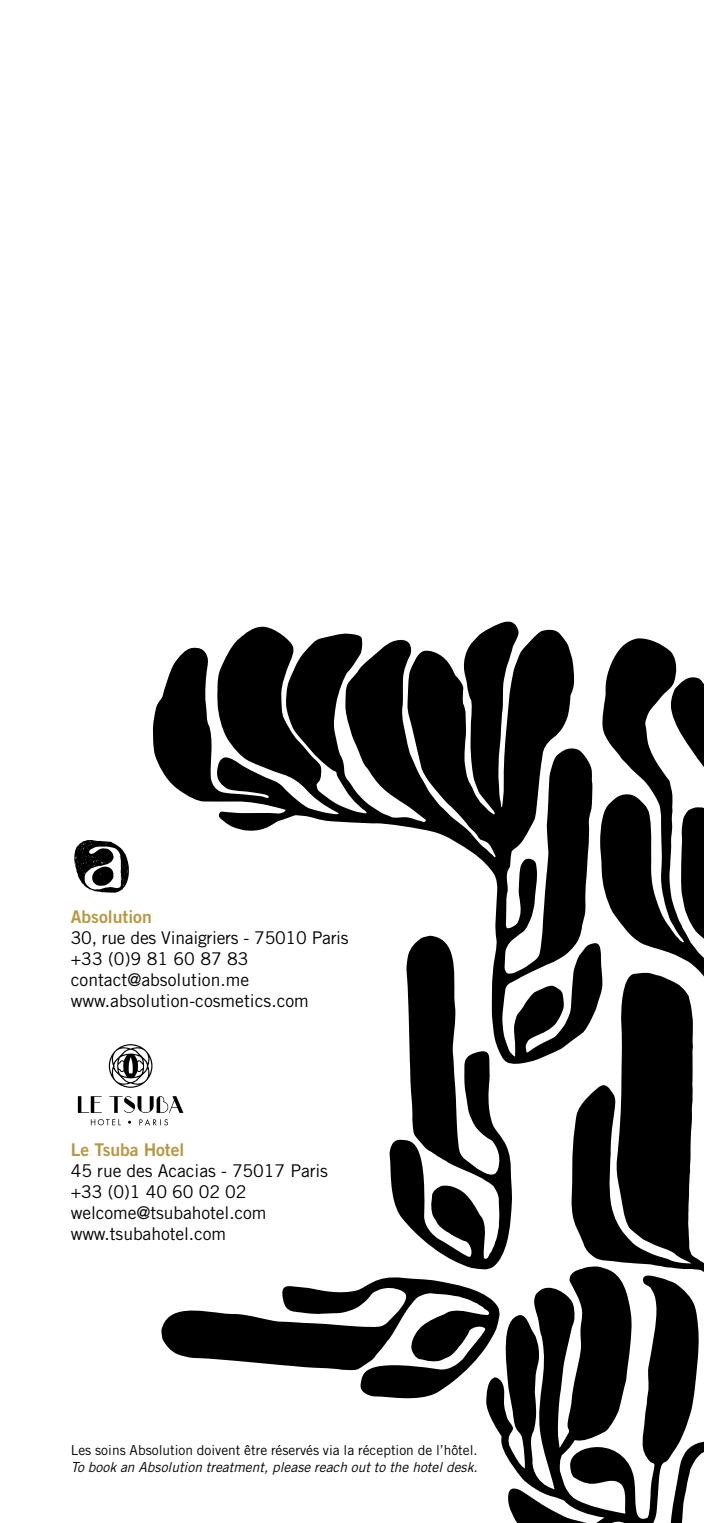
<style>
.page{position:relative;width:704px;height:1523px;background:#fff}
.page>*{position:absolute;margin:0;border:0;box-sizing:border-box;transform-origin:0 0}
.t1{font:17.56px/21.1px "Trade Gothic LT Std";letter-spacing:-.005em;color:#000}
.t2{font:17.56px "Trade Gothic LT Std Bd 2";letter-spacing:-.005em;color:#b69844}
.t3{font:13.75px "Trade Gothic LT Std";color:#000}
.t4{font:italic 13.75px "Trade Gothic LT Std";color:#000}
</style>
<div class="page">
<svg style="left:698px;top:1442px;width:5px;height:15px"></svg>
<svg style="left:486px;top:1275px;width:212px;height:247px;fill:#010101"></svg>
<svg style="left:571px;top:638px;width:132px;height:780px;fill:#000"></svg>
<svg style="left:152px;top:621px;width:450px;height:443px"></svg>
<svg style="left:74px;top:840px;width:55px;height:52px"></svg>
<svg style="left:78px;top:935px;width:434px;height:463px"></svg>
<p class="t2" style="left:71px;top:905px;width:82px">Absolution</p>
<p class="t1" style="left:71px;top:927px;width:279px">30, rue des Vinaigriers - 75010 Paris +33 (0)9 81 60 87 83 contact@absolution.me www.absolution-cosmetics.com</p>
<p class="t2" style="left:71px;top:1138px;width:115px">Le Tsuba Hotel</p>
<p class="t1" style="left:71px;top:1159px;width:258px">45 rue des Acacias - 75017 Paris +33 (0)1 40 60 02 02 welcome@tsubahotel.com www.tsubahotel.com</p>
<p class="t3" style="left:71px;top:1442px;width:408px">Les soins Absolution doivent être réservés via la réception de l’hôtel.</p>
<p class="t4" style="left:71px;top:1458px;width:408px">To book an Absolution treatment, please reach out to the hotel desk.</p>
</div>
